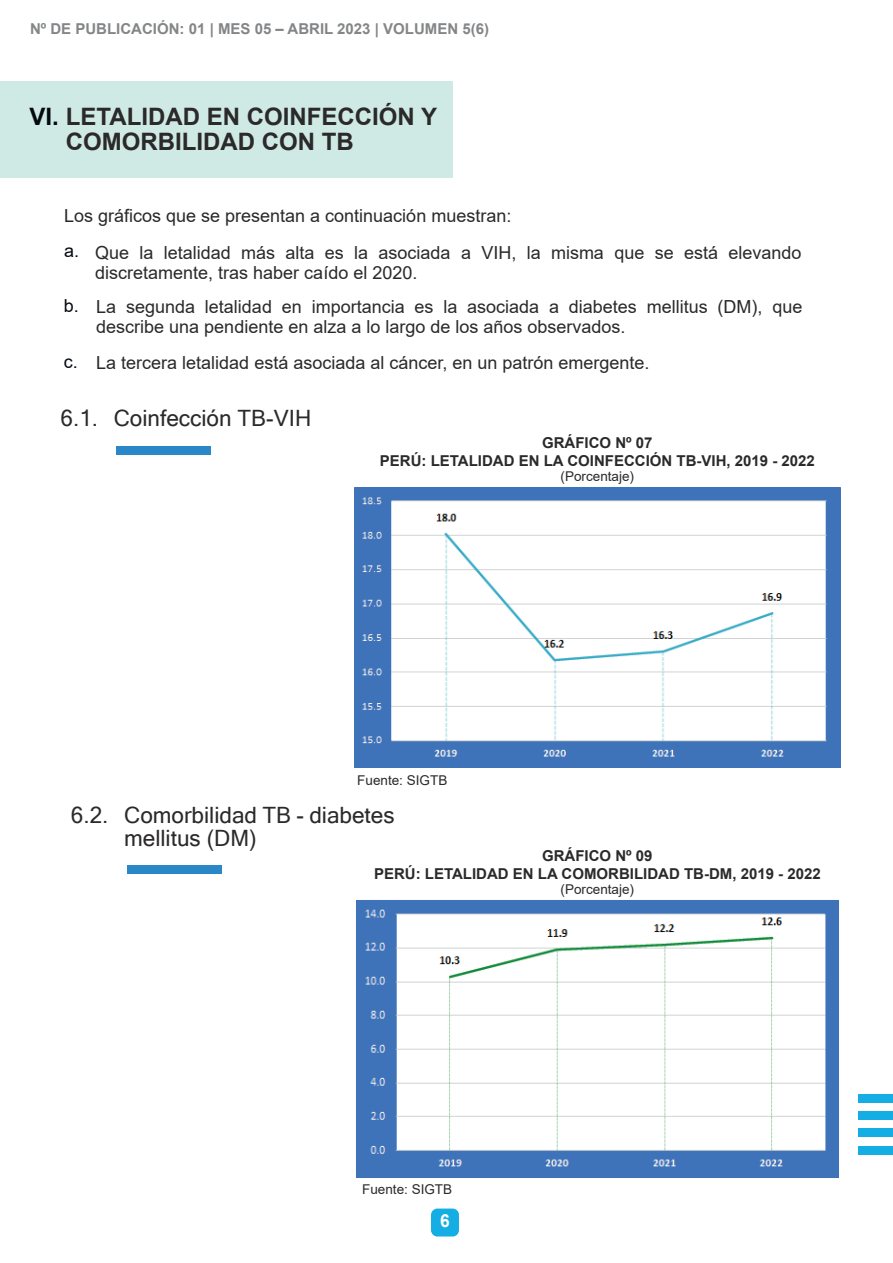
<style>
.page{position:relative;width:893px;height:1263px;background:#fff}
.page>*{position:absolute;margin:0;border:0;box-sizing:border-box;transform-origin:0 0}
.t1{font:700 24px/25.5px "Arial";color:#2b292a}
.t2{font:22.5px/22.5px "Microsoft Sans Serif";color:#2b292a}
.t3{font:18px/36.8px "Arial";color:#2b292a}
.t4{font:18px "Arial";color:#050a10}
.t5{font:700 18px "Arial";color:#fff;scale:.96 1}
.t6{font:700 15px/18px "Arial";color:#2b292a;text-align:center}
.t7{font:700 15px "Arial";color:#838587}
.t8{font:13.5px "Arial";color:#2b292a}
.s1{color:#050a10}
</style>
<div class="page">
<div style="left:858px;top:1094px;width:35px;height:9px;background:#15aee4"></div>
<div style="left:858px;top:1111px;width:35px;height:9px;background:#15aee4"></div>
<div style="left:858px;top:1129px;width:35px;height:8px;background:#15aee4"></div>
<div style="left:858px;top:1146px;width:35px;height:8px;background:#15aee4"></div>
<div style="left:431px;top:1208px;width:28px;height:28px;background:#15aee4;border-radius:6px"></div>
<div style="left:0;top:81px;width:453px;height:97px;background:#cfeae4"></div>
<div style="left:117px;top:446px;width:94px;height:8px;background:#2a87c8"></div>
<div style="left:127px;top:865px;width:95px;height:9px;background:#2a87c8"></div>
<img style="left:356px;top:900px;width:483px;height:278px">
<img style="left:355px;top:488px;width:485px;height:279px">
<p class="t7" style="left:30px;top:23px;width:460px">Nº DE PUBLICACIÓN: 01 | MES 05 – ABRIL 2023 | VOLUMEN 5(6)</p>
<h1 class="t1" style="left:66px;top:106px;width:373px;text-indent:-37px"><span class="s1">VI.</span> LETALIDAD EN COINFECCIÓN Y<br>COMORBILIDAD CON TB</h1>
<p class="t3" style="left:95px;top:199px;width:708px;text-indent:-31px">Los gráficos que se presentan a continuación muestran:<br>Que la letalidad más alta es la asociada a VIH, la misma que se está elevando</p>
<p class="t3" style="left:95px;top:255px;width:324px">discretamente, tras haber caído el 2020.</p>
<p class="t4" style="left:64px;top:244px;width:17px">a.</p>
<p class="t3" style="left:96px;top:299px;width:708px;line-height:19.5px;text-indent:-32px"><span class="s1">b.</span> La segunda letalidad en importancia es la asociada a diabetes mellitus (DM), que describe una pendiente en alza a lo largo de los años observados.</p>
<p class="t3" style="left:64px;top:346px;width:587px"><span class="s1">c.</span> La tercera letalidad está asociada al cáncer, en un patrón emergente.</p>
<p class="t2" style="left:61px;top:409px;width:252px">6.1. Coinfección TB-VIH</p>
<p class="t6" style="left:380px;top:435px;width:437px">GRÁFICO Nº 07<br>PERÚ: LETALIDAD EN LA COINFECCIÓN TB-VIH, 2019 - 2022</p>
<p class="t8" style="left:561px;top:471px;width:75px">(Porcentaje)</p>
<p class="t2" style="left:71px;top:806px;width:39px">6.2.</p>
<p class="t8" style="left:357px;top:775px;width:92px">Fuente: SIGTB</p>
<p class="t2" style="left:124px;top:806px;width:272px">Comorbilidad TB - diabetes mellitus (DM)</p>
<p class="t6" style="left:374px;top:848px;width:448px">GRÁFICO Nº 09<br>PERÚ: LETALIDAD EN LA COMORBILIDAD TB-DM, 2019 - 2022</p>
<p class="t8" style="left:561px;top:884px;width:75px">(Porcentaje)</p>
<p class="t8" style="left:362px;top:1184px;width:92px">Fuente: SIGTB</p>
<p class="t5" style="left:440px;top:1214px;width:12px">6</p>
</div>
